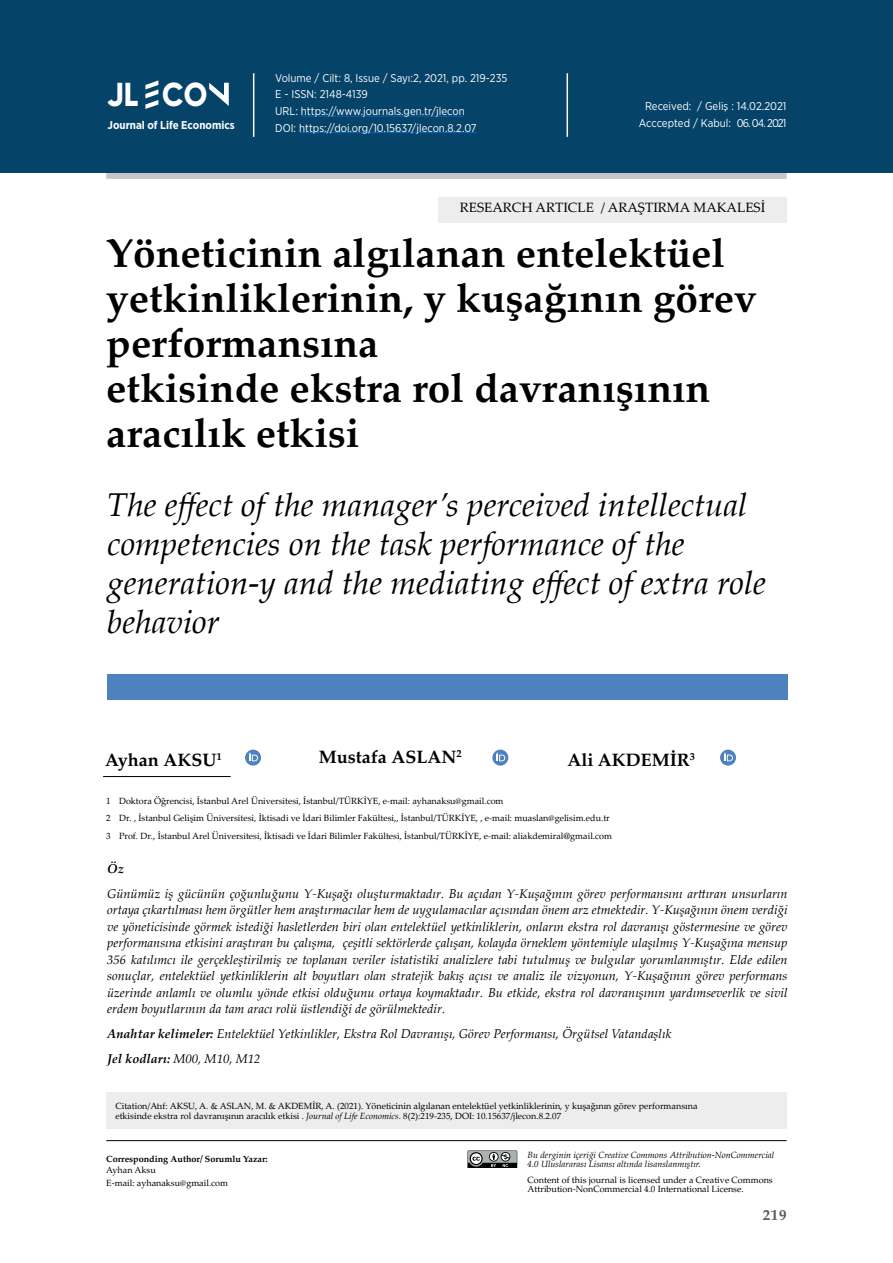
<style>
.page{position:relative;width:893px;height:1263px;background:#fff}
.page>*{position:absolute;margin:0;border:0;box-sizing:border-box;transform-origin:0 0}
.t1{font:700 40.5px/45px "Palatino";color:#000}
.t2{font:800 33.15px "Gilroy";color:#fff;scale:.9 1}
.t3{font:italic 33px/39px "Palatino";color:#000}
.t4{font:700 18px "Palatino";color:#000}
.t5{font:700 15px "Palatino";color:#575756}
.t6{font:13.5px "Palatino Linotype";color:#000}
.t7{font:italic 12.75px/16.5px "Palatino Linotype";color:#000;text-align:justify}
.t8{font:italic 700 12.75px "Palatino Linotype";color:#000}
.t9{font:11.25px/16.5px "Gotham Narrow";color:#fff}
.t10{font:700 11.25px "Gotham Narrow";color:#fff}
.t11{font:9px/17.7px "Palatino Linotype";color:#000}
.t12{font:9px/9px "Palatino";color:#000}
.t13{font:italic 9px/9px "Palatino";color:#000}
.t14{font:700 9px "Palatino";color:#000}
.s1{font-family:"Palatino"}
.s2{font-weight:700}
.s3{font-style:italic}
</style>
<div class="page">
<div style="left:107px;top:674px;width:681px;height:26px;background:#4d82be"></div>
<hr style="left:103px;top:776px;width:128px;height:1px;background:#000">
<svg style="left:245px;top:750px;width:16px;height:16px"></svg>
<svg style="left:249px;top:752px;width:9px;height:9px"></svg>
<div style="left:106px;top:168px;width:681px;height:11px;background:#c6c6c6"></div>
<div style="left:438px;top:197px;width:349px;height:26px;background:#ededed"></div>
<hr style="left:106px;top:1140px;width:681px;height:1px;background:#000">
<svg style="left:467px;top:1150px;width:50px;height:18px"></svg>
<div style="left:106px;top:1093px;width:681px;height:36px;background:#ededed"></div>
<svg style="left:720px;top:750px;width:16px;height:16px"></svg>
<svg style="left:724px;top:752px;width:9px;height:9px"></svg>
<svg style="left:492px;top:750px;width:16px;height:16px"></svg>
<svg style="left:497px;top:752px;width:8px;height:9px"></svg>
<div style="left:0;top:0;width:893px;height:173px;background:#054368"></div>
<hr style="left:301px;top:116px;width:164px;height:1px;background:#0563c1">
<hr style="left:299px;top:132px;width:178px;height:1px;background:#0563c1">
<hr style="left:253px;top:73px;width:1px;height:64px;background:#fff">
<hr style="left:566px;top:73px;width:2px;height:64px;background:#fff">
<svg style="left:209px;top:83px;width:20px;height:23px"></svg>
<svg style="left:145px;top:80px;width:13px;height:29px"></svg>
<p class="t9" style="left:275px;top:70px;width:234px">Volume / Cilt: 8, Issue / Sayı:2, 2021, pp. 219-235<br>E - ISSN: 2148-4139<br>URL: https://www.journals.gen.tr/jlecon<br>DOI: https://doi.org/10.15637/jlecon.8.2.07</p>
<h2 class="t2" style="left:107px;top:73px;width:113px">JL CO</h2>
<p class="t9" style="left:645px;top:98px;width:143px">Received: / Geliş : 14.02.2021</p>
<p class="t10" style="left:108px;top:118px;width:129px">Journal of Life Economics</p>
<p class="t9" style="left:639px;top:114px;width:149px">Acccepted / Kabul: 06. 04. 2021</p>
<p class="t6" style="left:460px;top:198px;width:307px">RESEARCH ARTICLE / ARAŞTIRMA MAKALESİ</p>
<h1 class="t1" style="left:106px;top:230px;width:652px">Yöneticinin algılanan entelektüel yetkinliklerinin, y kuşağının görev performansına<br>etkisinde ekstra rol davranışının aracılık etkisi</h1>
<h3 class="t3" style="left:107px;top:485px;width:660px">The effect of the manager’s perceived intellectual competencies on the task performance of the generation-y and the mediating effect of extra role behavior</h3>
<h3 class="t4" style="left:105px;top:744px;width:118px">Ayhan AKSU<sup>1</sup></h3>
<h3 class="t4" style="left:319px;top:742px;width:144px">Mustafa ASLAN<sup>2</sup></h3>
<h3 class="t4" style="left:567px;top:744px;width:129px">Ali AKDEMİR<sup>3</sup></h3>
<p class="t11" style="left:106px;top:791px;width:507px">1 Doktora Öğrencisi, İstanbul Arel Üniversitesi, İstanbul/TÜRKİYE, e-mail: ayhanaksu@gmail.com<br>2 Dr. , İstanbul Gelişim Üniversitesi, İktisadi ve İdari Bilimler Fakültesi,, İstanbul/TÜRKİYE, , e-mail: muaslan@gelisim.edu.tr<br>3 Prof. Dr., İstanbul Arel Üniversitesi, İktisadi ve İdari Bilimler Fakültesi, İstanbul/TÜRKİYE<span class="s1">,</span> e-mail: <span class="s1">aliakdemiral@gmail.com</span></p>
<p class="t8" style="left:107px;top:859px;width:18px">Öz</p>
<p class="t7" style="left:107px;top:884px;width:682px">Günümüz iş gücünün çoğunluğunu Y-Kuşağı oluşturmaktadır. Bu açıdan Y-Kuşağının görev performansını arttıran unsurların ortaya çıkartılması hem örgütler hem araştırmacılar hem de uygulamacılar açısından önem arz etmektedir. Y-Kuşağının önem verdiği ve yöneticisinde görmek istediği hasletlerden biri olan entelektüel yetkinliklerin, onların ekstra rol davranışı göstermesine ve görev performansına etkisini araştıran bu çalışma, çeşitli sektörlerde çalışan, kolayda örneklem yöntemiyle ulaşılmış Y-Kuşağına mensup 356 katılımcı ile gerçekleştirilmiş ve toplanan veriler istatistiki analizlere tabi tutulmuş ve bulgular yorumlanmıştır. Elde edilen sonuçlar, entelektüel yetkinliklerin alt boyutları olan stratejik bakış açısı ve analiz ile vizyonun, Y-Kuşağının görev performans üzerinde anlamlı ve olumlu yönde etkisi olduğunu ortaya koymaktadır. Bu etkide, ekstra rol davranışının yardımseverlik ve sivil erdem boyutlarının da tam aracı rolü üstlendiği de görülmektedir.</p>
<p class="t7" style="left:107px;top:1021px;width:566px;line-height:25px"><span class="s2">Anahtar kelimeler:</span> Entelektüel Yetkinlikler, Ekstra Rol Davranışı, Görev Performansı, Örgütsel Vatandaşlık<br><span class="s2">Jel kodları:</span> M00, M10, M12</p>
<p class="t11" style="left:115px;top:1100px;width:584px;line-height:10.5px">Citation/Atıf: AKSU, A. &amp; ASLAN, M. &amp; AKDEMİR, A. (2021). Yöneticinin algılanan entelektüel yetkinliklerinin, y kuşağının görev performansına etkisinde ekstra rol davranışının aracılık etkisi . <span class="s3">Journal of Life Economics</span>. 8(2):219-235, DOI: 10.15637/jlecon.8.2.07</p>
<p class="t14" style="left:106px;top:1151px;width:163px">Corresponding Author/ Sorumlu Yazar:</p>
<p class="t12" style="left:106px;top:1165px;width:51px">Ayhan Aksu</p>
<p class="t11" style="left:106px;top:1174px;width:123px"><span class="s1">E-mail:</span> ayhanaksu@gmail.com</p>
<p class="t13" style="left:528px;top:1150px;width:248px">Bu derginin içeriği Creative Commons Attribution-NonCommercial<br>4.0 Uluslararası Lisansı altında lisanslanmıştır.</p>
<p class="t12" style="left:528px;top:1175px;width:247px">Content of this journal is licensed under a Creative Commons<br>Attribution-NonCommercial 4.0 International License.</p>
<p class="t5" style="left:763px;top:1202px;width:25px">219</p>
</div>
